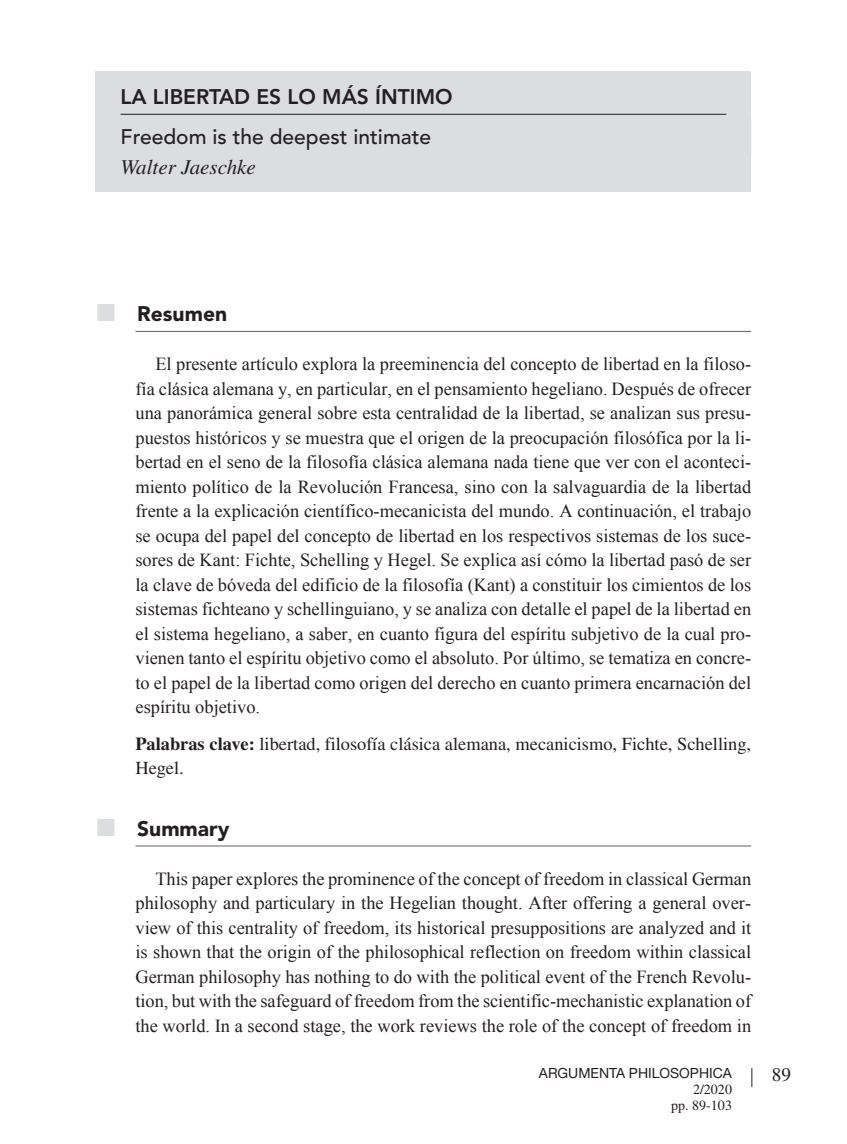
<style>
.page{position:relative;width:847px;height:1144px;background:#fff}
.page>*{position:absolute;margin:0;border:0;box-sizing:border-box;transform-origin:0 0}
.t1{font:500 21px "Avenir LT Std";color:#231f20}
.t2{font:800 21px "Avenir LT Std";color:#231f20}
.t3{font:900 21px "Avenir LT Std";color:#231f20}
.t4{font:italic 21px "Times LT Std";color:#231f20}
.t5{font:19.25px "Times LT Std";color:#231f20}
.t6{font:18.38px/24.5px "Times New Roman";color:#231f20;text-align:justify}
.t7{font:18.38px/24.5px "Times LT Std";color:#231f20}
.t8{font:14px "Helvetica Neue LT Std";color:#231f20}
.t9{font:14px/15.8px "Times LT Std";color:#231f20;text-align:right}
.s1{color:#dcdddf}
.s2{font-weight:700}
</style>
<div class="page">
<svg style="left:751px;top:1068px;width:1px;height:19px"></svg>
<hr style="left:135px;top:331px;width:616px;height:1px;background:#636366">
<hr style="left:135px;top:845px;width:616px;height:1px;background:#636366">
<div style="left:96px;top:71px;width:655px;height:120px;background:#dcdddf"></div>
<hr style="left:121px;top:114px;width:605px;height:1px;background:#231f20">
<p class="t2" style="left:121px;top:84px;width:333px">LA LIBERTAD ES LO MÁS ÍNTIMO</p>
<p class="t1" style="left:121px;top:124px;width:312px">Freedom is the deepest intimate</p>
<p class="t4" style="left:121px;top:155px;width:137px">Walter Jaeschke</p>
<p class="t3" style="left:96px;top:301px;width:133px"><span class="s1">■</span> Resumen</p>
<p class="t6" style="left:135px;top:351px;width:617px;text-indent:20px">El presente artículo explora la preeminencia del concepto de libertad en la filoso&shy;fía clásica alemana y, en particular, en el pensamiento hegeliano. Después de ofrecer una panorámica general sobre esta centralidad de la libertad, se analizan sus presu&shy;puestos históricos y se muestra que el origen de la preocupación filosófica por la li&shy;bertad en el seno de la filosofía clásica alemana nada tiene que ver con el aconteci&shy;miento político de la Revolución Francesa, sino con la salvaguardia de la libertad frente a la explicación científico-mecanicista del mundo. A continuación, el trabajo se ocupa del papel del concepto de libertad en los respectivos sistemas de los suce&shy;sores de Kant: Fichte, Schelling y Hegel. Se explica así cómo la libertad pasó de ser la clave de bóveda del edificio de la filosofía (Kant) a constituir los cimientos de los sistemas fichteano y schellinguiano, y se analiza con detalle el papel de la libertad en el sistema hegeliano, a saber, en cuanto figura del espíritu subjetivo de la cual pro&shy;vienen tanto el espíritu objetivo como el absoluto. Por último, se tematiza en concre&shy;to el papel de la libertad como origen del derecho en cuanto primera encarnación del espíritu objetivo.</p>
<p class="t7" style="left:135px;top:731px;width:617px"><span class="s2">Palabras clave:</span> libertad, filosofía clásica alemana, mecanicismo, Fichte, Schelling,<br>Hegel.</p>
<p class="t3" style="left:96px;top:815px;width:135px"><span class="s1">■</span> Summary</p>
<p class="t6" style="left:135px;top:866px;width:617px;text-indent:20px">This paper explores the prominence of the concept of freedom in classical German philosophy and particulary in the Hegelian thought. After offering a general over&shy;view of this centrality of freedom, its historical presuppositions are analyzed and it is shown that the origin of the philosophical reflection on freedom within classical German philosophy has nothing to do with the political event of the French Revolu&shy;tion, but with the safeguard of freedom from the scientific-mechanistic explanation of the world. In a second stage, the work reviews the role of the concept of freedom in</p>
<p class="t8" style="left:538px;top:1065px;width:194px">ARGUMENTA PHILOSOPHICA</p>
<p class="t5" style="left:771px;top:1064px;width:21px">89</p>
<p class="t9" style="left:671px;top:1081px;width:62px">2/2020<br>pp. 89-103</p>
</div>
